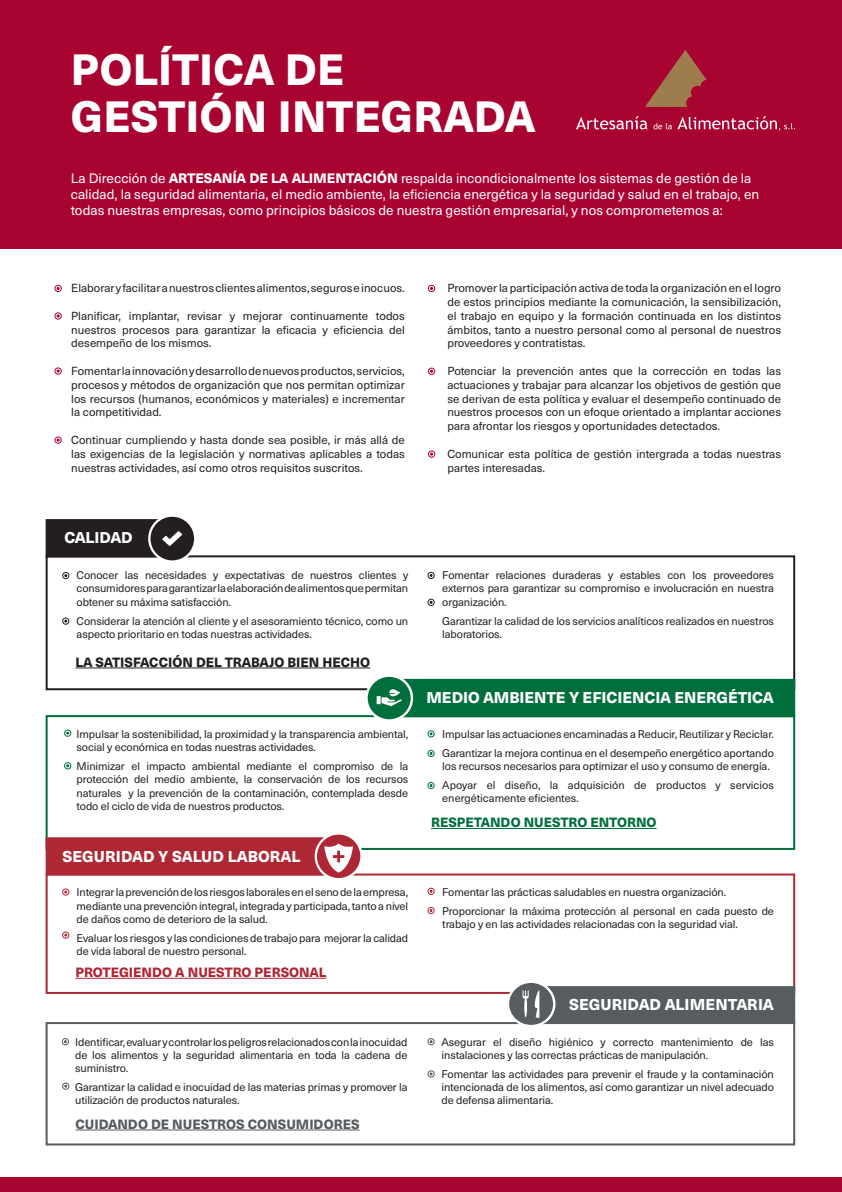
<style>
.page{position:relative;width:842px;height:1192px;background:#fff}
.page>*{position:absolute;margin:0;border:0;box-sizing:border-box;transform-origin:0 0}
.t1{font:800 43px "Neue Haas Unica Pro";letter-spacing:.01em;color:#fff}
.t2{font:800 15.4px "Neue Haas Unica Pro";letter-spacing:.005em;color:#fff}
.t3{font:800 15.35px "Neue Haas Unica Pro";color:#fff}
.t4{font:800 15.35px "Neue Haas Unica Pro";letter-spacing:-.02em;color:#fff}
.t5{font:13.5px/16.2px "Neue Haas Unica Pro";color:#fff}
.t6{font:800 13.2px "Neue Haas Unica Pro";color:#565c5f}
.t7{font:800 13.2px "Neue Haas Unica Pro";color:#ae2734}
.t8{font:800 13.15px "Neue Haas Unica Pro";color:#231f20}
.t9{font:800 13.15px "Neue Haas Unica Pro";color:#006f3c}
.t10{font:11.5px/13.8px "Neue Haas Unica Pro";color:#231f20;text-align:justify}
.t11{font:11px/13.2px "Neue Haas Unica Pro";letter-spacing:-.01em;color:#231f20}
.s1{font-weight:800}
</style>
<div class="page">
<div style="left:0;top:0;width:842px;height:249px;background:#a90332"></div>
<div style="left:0;top:1178px;width:842px;height:14px;background:#a90332"></div>
<div style="left:55px;top:285px;width:7px;height:7px;border:1px solid #a90332;border-radius:50%"></div>
<div style="left:55px;top:312px;width:7px;height:8px;border:1px solid #a90332;border-radius:50%"></div>
<div style="left:55px;top:367px;width:7px;height:8px;border:1px solid #a90332;border-radius:50%"></div>
<div style="left:55px;top:437px;width:7px;height:7px;border:1px solid #a90332;border-radius:50%"></div>
<div style="left:428px;top:285px;width:7px;height:7px;border:1px solid #a90332;border-radius:50%"></div>
<div style="left:428px;top:368px;width:7px;height:7px;border:1px solid #a90332;border-radius:50%"></div>
<div style="left:428px;top:451px;width:7px;height:7px;border:1px solid #a90332;border-radius:50%"></div>
<div style="left:47px;top:520px;width:112px;height:36px;background:#231f20"></div>
<div style="left:46px;top:519px;width:114px;height:38px;border:2px solid #231f20"></div>
<div style="left:46px;top:555px;width:749px;height:135px;border:2px solid #231f20"></div>
<svg style="left:148px;top:514px;width:48px;height:49px"></svg>
<div style="left:150px;top:517px;width:44px;height:43px;background:#231f20;border-radius:50%"></div>
<svg style="left:162px;top:531px;width:20px;height:15px"></svg>
<hr style="left:75px;top:668px;width:295px;height:1px;background:#231f20">
<div style="left:62px;top:572px;width:7px;height:7px;border:1px solid #231f20;border-radius:50%"></div>
<div style="left:62px;top:618px;width:7px;height:7px;border:1px solid #231f20;border-radius:50%"></div>
<div style="left:428px;top:572px;width:7px;height:7px;border:1px solid #231f20;border-radius:50%"></div>
<div style="left:428px;top:599px;width:7px;height:7px;border:1px solid #231f20;border-radius:50%"></div>
<div style="left:394px;top:679px;width:401px;height:38px;background:#006f3c"></div>
<div style="left:46px;top:715px;width:749px;height:135px;border:2px solid #006f3c"></div>
<svg style="left:365px;top:674px;width:48px;height:48px"></svg>
<svg style="left:368px;top:677px;width:43px;height:42px"></svg>
<hr style="left:431px;top:828px;width:225px;height:1px;background:#006f3c">
<div style="left:64px;top:730px;width:7px;height:7px;border:1px solid #006f3c;border-radius:50%"></div>
<div style="left:64px;top:762px;width:7px;height:7px;border:1px solid #006f3c;border-radius:50%"></div>
<div style="left:428px;top:730px;width:7px;height:7px;border:1px solid #006f3c;border-radius:50%"></div>
<div style="left:428px;top:750px;width:7px;height:7px;border:1px solid #006f3c;border-radius:50%"></div>
<div style="left:428px;top:782px;width:7px;height:7px;border:1px solid #006f3c;border-radius:50%"></div>
<div style="left:46px;top:837px;width:282px;height:38px;background:#ae2734;border:2px solid #ae2734"></div>
<div style="left:46px;top:874px;width:749px;height:120px;border:2px solid #ae2734"></div>
<svg style="left:315px;top:832px;width:48px;height:48px"></svg>
<div style="left:317px;top:835px;width:43px;height:43px;background:#ae2734;border-radius:50%"></div>
<svg style="left:324px;top:843px;width:29px;height:30px"></svg>
<hr style="left:75px;top:978px;width:251px;height:1px;background:#ae2734">
<div style="left:62px;top:889px;width:7px;height:7px;border:1px solid #ae2734;border-radius:50%"></div>
<div style="left:62px;top:932px;width:7px;height:7px;border:1px solid #ae2734;border-radius:50%"></div>
<div style="left:428px;top:888px;width:7px;height:7px;border:1px solid #ae2734;border-radius:50%"></div>
<div style="left:428px;top:907px;width:7px;height:7px;border:1px solid #ae2734;border-radius:50%"></div>
<div style="left:534px;top:986px;width:261px;height:38px;background:#565c5f;border:2px solid #565c5f"></div>
<div style="left:46px;top:1022px;width:749px;height:123px;border:2px solid #565c5f"></div>
<div style="left:507px;top:981px;width:48px;height:46px;background:#fff;border-radius:50%"></div>
<svg style="left:509px;top:983px;width:44px;height:42px"></svg>
<hr style="left:75px;top:1130px;width:285px;height:1px;background:#565c5f">
<div style="left:62px;top:1038px;width:7px;height:7px;border:1px solid #565c5f;border-radius:50%"></div>
<div style="left:428px;top:1038px;width:7px;height:7px;border:1px solid #565c5f;border-radius:50%"></div>
<div style="left:428px;top:1070px;width:7px;height:7px;border:1px solid #565c5f;border-radius:50%"></div>
<div style="left:62px;top:1083px;width:7px;height:7px;border:1px solid #565c5f;border-radius:50%"></div>
<svg style="left:645px;top:50px;width:61px;height:57px"></svg>
<svg style="left:576px;top:116px;width:71px;height:13px"></svg>
<svg style="left:653px;top:116px;width:142px;height:15px"></svg>
<p class="t1" style="left:71px;top:43px;width:275px">POLÍTICA DE</p>
<p class="t1" style="left:71px;top:90px;width:466px">GESTIÓN INTEGRADA</p>
<p class="t5" style="left:71px;top:170px;width:690px">La Dirección de <span class="s1">ARTESANÍA DE LA ALIMENTACIÓN</span> respalda incondicionalmente los sistemas de gestión de la calidad, la seguridad alimentaria, el medio ambiente, la eficiencia energética y la seguridad y salud en el trabajo, en todas nuestras empresas, como principios básicos de nuestra gestión empresarial, y nos comprometemos a:</p>
<p class="t10" style="left:71px;top:281px;width:335px">Elaborar y facilitar a nuestros clientes alimentos, seguros e inocuos.</p>
<p class="t10" style="left:71px;top:309px;width:335px">Planificar, implantar, revisar y mejorar continuamente todos nuestros procesos para garantizar la eficacia y eficiencia del desempeño de los mismos.</p>
<p class="t10" style="left:71px;top:364px;width:335px">Fomentar la innovación y desarrollo de nuevos productos, servicios, procesos y métodos de organización que nos permitan optimizar los recursos (humanos, económicos y materiales) e incrementar la competitividad.</p>
<p class="t10" style="left:71px;top:433px;width:335px">Continuar cumpliendo y hasta donde sea posible, ir más allá de las exigencias de la legislación y normativas aplicables a todas nuestras actividades, así como otros requisitos suscritos.</p>
<p class="t10" style="left:447px;top:281px;width:335px">Promover la participación activa de toda la organización en el logro de estos principios mediante la comunicación, la sensibilización, el trabajo en equipo y la formación continuada en los distintos ámbitos, tanto a nuestro personal como al personal de nuestros proveedores y contratistas.</p>
<p class="t10" style="left:447px;top:364px;width:335px">Potenciar la prevención antes que la corrección en todas las actuaciones y trabajar para alcanzar los objetivos de gestión que se derivan de esta política y evaluar el desempeño continuado de nuestros procesos con un efoque orientado a implantar acciones para afrontar los riesgos y oportunidades detectados.</p>
<p class="t10" style="left:447px;top:447px;width:335px">Comunicar esta política de gestión intergrada a todas nuestras partes interesadas.</p>
<p class="t4" style="left:64px;top:528px;width:70px">CALIDAD</p>
<p class="t11" style="left:77px;top:569px;width:333px;text-align:justify">Conocer las necesidades y expectativas de nuestros clientes y consumidores para garantizar la elaboración de alimentos que permitan obtener su máxima satisfacción.</p>
<p class="t11" style="left:77px;top:614px;width:333px">Considerar la atención al cliente y el asesoramiento técnico, como un aspecto prioritario en todas nuestras actividades.</p>
<p class="t8" style="left:75px;top:654px;width:296px">LA SATISFACCIÓN DEL TRABAJO BIEN HECHO</p>
<p class="t11" style="left:77px;top:728px;width:333px">Impulsar la sostenibilidad, la proximidad y la transparencia ambiental, social y económica en todas nuestras actividades.</p>
<p class="t11" style="left:77px;top:760px;width:333px;text-align:justify">Minimizar el impacto ambiental mediante el compromiso de la protección del medio ambiente, la conservación de los recursos naturales y la prevención de la contaminación, contemplada desde todo el ciclo de vida de nuestros productos.</p>
<p class="t2" style="left:62px;top:847px;width:239px">SEGURIDAD Y SALUD LABORAL</p>
<p class="t11" style="left:77px;top:886px;width:333px;text-align:justify">Integrar la prevención de los riesgos laborales en el seno de la empresa, mediante una prevención integral, integrada y participada, tanto a nivel de daños como de deterioro de la salud.</p>
<p class="t11" style="left:77px;top:931px;width:333px">Evaluar los riesgos y las condiciones de trabajo para mejorar la calidad de vida laboral de nuestro personal.</p>
<p class="t7" style="left:75px;top:964px;width:252px">PROTEGIENDO A NUESTRO PERSONAL</p>
<p class="t11" style="left:75px;top:1036px;width:334px;text-align:justify">Identificar, evaluar y controlar los peligros relacionados con la inocuidad de los alimentos y la seguridad alimentaria en toda la cadena de suministro.</p>
<p class="t11" style="left:75px;top:1081px;width:334px">Garantizar la calidad e inocuidad de las materias primas y promover la utilización de productos naturales.</p>
<p class="t6" style="left:75px;top:1116px;width:286px">CUIDANDO DE NUESTROS CONSUMIDORES</p>
<p class="t11" style="left:442px;top:569px;width:333px;text-align:justify">Fomentar relaciones duraderas y estables con los proveedores externos para garantizar su compromiso e involucración en nuestra organización.</p>
<p class="t11" style="left:442px;top:614px;width:333px">Garantizar la calidad de los servicios analíticos realizados en nuestros laboratorios.</p>
<p class="t3" style="left:426px;top:688px;width:349px">MEDIO AMBIENTE Y EFICIENCIA ENERGÉTICA</p>
<p class="t11" style="left:442px;top:728px;width:333px">Impulsar las actuaciones encaminadas a Reducir, Reutilizar y Reciclar.</p>
<p class="t11" style="left:442px;top:747px;width:333px">Garantizar la mejora continua en el desempeño energético aportando los recursos necesarios para optimizar el uso y consumo de energía.</p>
<p class="t11" style="left:442px;top:779px;width:333px">Apoyar el diseño, la adquisición de productos y servicios energéticamente eficientes.</p>
<p class="t9" style="left:431px;top:814px;width:227px">RESPETANDO NUESTRO ENTORNO</p>
<p class="t11" style="left:442px;top:886px;width:286px">Fomentar las prácticas saludables en nuestra organización.</p>
<p class="t11" style="left:442px;top:905px;width:333px">Proporcionar la máxima protección al personal en cada puesto de trabajo y en las actividades relacionadas con la seguridad vial.</p>
<p class="t2" style="left:569px;top:995px;width:206px">SEGURIDAD ALIMENTARIA</p>
<p class="t11" style="left:442px;top:1036px;width:334px">Asegurar el diseño higiénico y correcto mantenimiento de las instalaciones y las correctas prácticas de manipulación.</p>
<p class="t11" style="left:442px;top:1068px;width:334px;text-align:justify">Fomentar las actividades para prevenir el fraude y la contaminación intencionada de los alimentos, así como garantizar un nivel adecuado de defensa alimentaria.</p>
</div>
